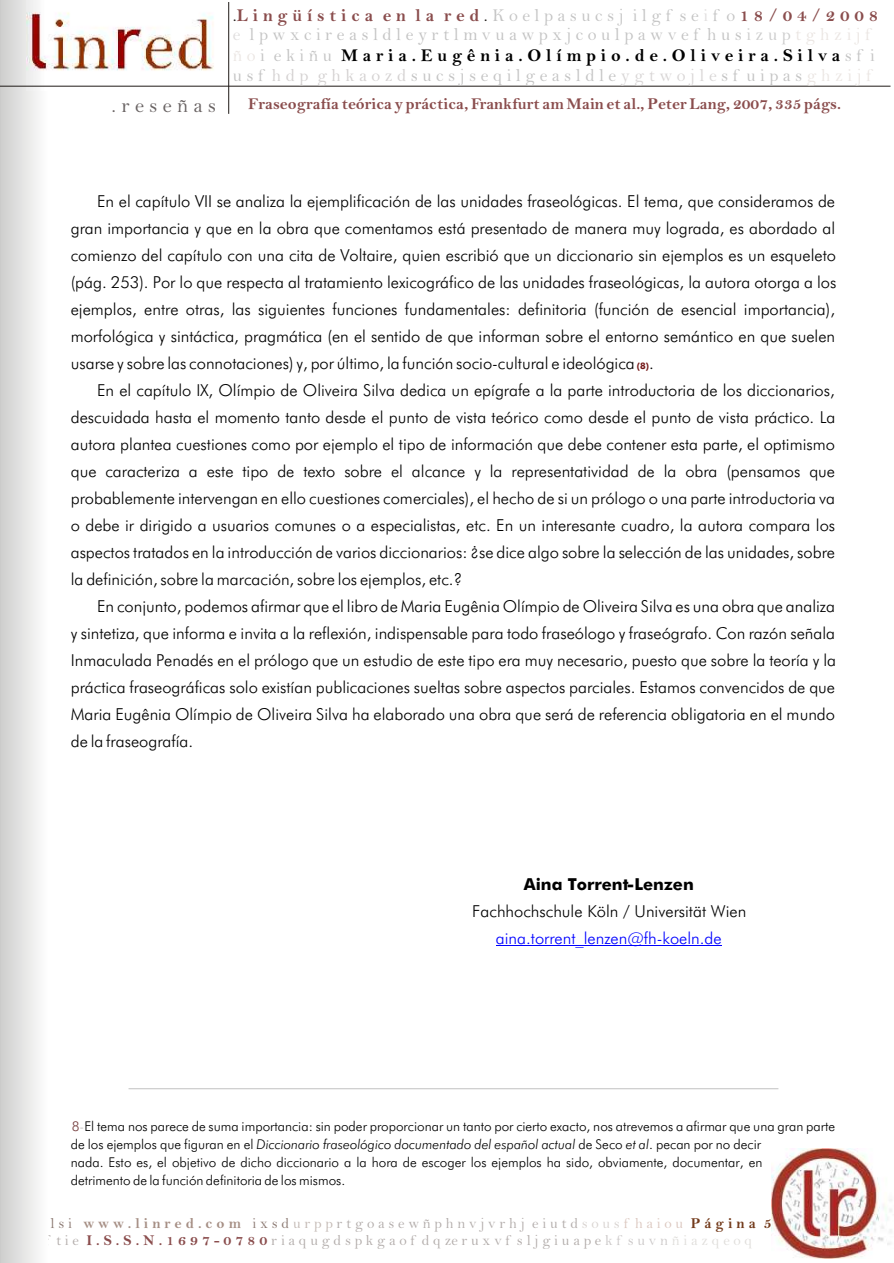
<style>
.page{position:relative;width:894px;height:1263px;background:#fff}
.page>*{position:absolute;margin:0;border:0;box-sizing:border-box;transform-origin:0 0}
.t1{font:21px "Bell";color:#696363}
.t2{font:18px "Bell";letter-spacing:.25em;color:#c4c4c4}
.t3{font:700 18px "Bell";color:#8a4d4d}
.t4{font:700 18px "Bell";color:#000}
.t5{font:18px "Bell";color:#e0dede}
.t6{font:18px "Bell";color:#1f1a17}
.t7{font:16.5px/27px "Futura Lt BT";color:#000;text-align:justify}
.t8{font:700 16.5px "Bell";color:#8a4d4d}
.t9{font:16.5px "Futura Lt BT";color:#00f}
.t10{font:700 16.5px "Futura Md BT";color:#000}
.t11{font:15px/17px "Bell";letter-spacing:.25em;color:#b3adab}
.t12{font:13.5px/18px "Futura Lt BT";color:#000}
.t13{font:700 9px "Futura Md BT";color:#731717}
.s1{font-weight:400;color:#1f1a17}
.s2{font-weight:400;color:#c4c4c4}
.s3{color:#ccc}
.s4{color:#ebe6e3}
.s5{color:#d4d1d1}
.s6{color:#d9d6d6}
.s7{color:#733b3b}
.s8{color:#bdbaba}
.s9{font-style:italic}
.s10{color:#c4bab5}
.s11{color:#8c7a73}
.s12{font-weight:700;color:#a68f85}
.s13{color:#d9d4d1}
.s14{color:#dbc7bf}
.s15{font-weight:700;color:#733b1c}
.s16{font-weight:700;color:#8a4d4d}
.s17{color:#ccc9c9}
.s18{color:#e0dedb}
</style>
<div class="page">
<div style="left:0;top:0;width:47px;height:1263px;background:linear-gradient(to right,#cececd,#fdfdfd)"></div>
<img style="left:26px;top:0;width:192px;height:90px">
<hr style="left:0;top:86px;width:891px;height:1px;background:#1f1a17">
<hr style="left:228px;top:2px;width:1px;height:112px;background:#1f1a17">
<img style="left:772px;top:1149px;width:120px;height:109px">
<hr style="left:129px;top:1088px;width:649px;height:1px;background:#c2c2c2">
<hr style="left:496px;top:945px;width:226px;height:1px;background:#00f">
<p class="t1" style="left:112px;top:98px;width:106px">. r e s e ñ a s</p>
<p class="t3" style="left:233px;top:9px;width:647px"><span class="s1">.</span>L i n g ü í s t i c a e n l a r e d<span class="s2">K o e l p a s u c s j i l g f s ef o</span> 1 8 / 0 4 / 2 0 0 8</p>
<p class="t5" style="left:704px;top:9px;width:6px">i</p>
<p class="t6" style="left:484px;top:9px;width:5px">.</p>
<p class="t2" style="left:250px;top:28px;width:622px">l p w x c i r e a s l d l e y r t l m v u a w p x j c o u l p a w v e f h u s <span class="s3">i z u p</span> <span class="s4">t g h z i j f</span></p>
<p class="t2" style="left:233px;top:49px;width:101px"><span class="s4">ñ o</span> i e k i ñ u</p>
<p class="t4" style="left:341px;top:49px;width:535px">M a r i a . E u g ê n i a . O l í m p i o . d e . O l i v e i r a . S i l v a<span class="s2">s f i</span></p>
<p class="t2" style="left:233px;top:69px;width:32px">u s f</p>
<p class="t2" style="left:272px;top:69px;width:601px"><span class="s5">h d p g h k a o z d</span>s u c s j s e q i l g e a s l d l e<span class="s6">y g t w o j l e</span>s f u i p a s<span class="s4">g h z i j f</span></p>
<p class="t5" style="left:233px;top:28px;width:9px">e</p>
<p class="t8" style="left:248px;top:98px;width:594px">Fraseografía teórica y práctica, Frankfurt am Main et al., Peter Lang, 2007, 335 págs.</p>
<p class="t7" style="left:71px;top:189px;width:767px;text-indent:26px">En el capítulo VII se analiza la ejemplificación de las unidades fraseológicas. El tema, que consideramos de gran importancia y que en la obra que comentamos está presentado de manera muy lograda, es abordado al comienzo del capítulo con una cita de Voltaire, quien escribió que un diccionario sin ejemplos es un esqueleto (pág. 253). Por lo que respecta al tratamiento lexicográfico de las unidades fraseológicas, la autora otorga a los ejemplos, entre otras, las siguientes funciones fundamentales: definitoria (función de esencial importancia), morfológica y sintáctica, pragmática (en el sentido de que informan sobre el entorno semántico en que suelen usarse y sobre las connotaciones) y, por último, la función socio-cultural e ideológica .</p>
<p class="t7" style="left:71px;top:378px;width:766px;text-indent:26px">En el capítulo IX, Olímpio de Oliveira Silva dedica un epígrafe a la parte introductoria de los diccionarios, descuidada hasta el momento tanto desde el punto de vista teórico como desde el punto de vista práctico. La autora plantea cuestiones como por ejemplo el tipo de información que debe contener esta parte, el optimismo que caracteriza a este tipo de texto sobre el alcance y la representatividad de la obra (pensamos que probablemente intervengan en ello cuestiones comerciales), el hecho de si un prólogo o una parte introductoria va o debe ir dirigido a usuarios comunes o a especialistas, etc. En un interesante cuadro, la autora compara los aspectos tratados en la introducción de varios diccionarios: ¿se dice algo sobre la selección de las unidades, sobre la definición, sobre la marcación, sobre los ejemplos, etc.?</p>
<p class="t7" style="left:71px;top:594px;width:767px;text-indent:26px">En conjunto, podemos afirmar que el libro de Maria Eugênia Olímpio de Oliveira Silva es una obra que analiza y sintetiza, que informa e invita a la reflexión, indispensable para todo fraseólogo y fraseógrafo. Con razón señala Inmaculada Penadés en el prólogo que un estudio de este tipo era muy necesario, puesto que sobre la teoría y la práctica fraseográficas solo existían publicaciones sueltas sobre aspectos parciales. Estamos convencidos de que Maria Eugênia Olímpio de Oliveira Silva ha elaborado una obra que será de referencia obligatoria en el mundo de la fraseografía.</p>
<p class="t13" style="left:637px;top:362px;width:14px">(8)</p>
<p class="t10" style="left:524px;top:877px;width:171px">Aina Torrent-Lenzen</p>
<p class="t7" style="left:472px;top:899px;width:275px">Fachhochschule Köln / Universität Wien</p>
<p class="t9" style="left:496px;top:931px;width:227px">aina.torrent_lenzen@fh-koeln.de</p>
<p class="t12" style="left:71px;top:1118px;width:766px"><span class="s7">8</span><span class="s8">-</span>El tema nos parece de suma importancia: sin poder proporcionar un tanto por cierto exacto, nos atrevemos a afirmar que una gran parte de los ejemplos que figuran en el <span class="s9">Diccionario fraseológico documentado del español actual</span> de Seco <span class="s9">et al</span>. pecan por no decir<br>nada. Esto es, el objetivo de dicho diccionario a la hora de escoger los ejemplos ha sido, obviamente, documentar, en<br>detrimento de la función definitoria de los mismos.</p>
<p class="t11" style="left:8px;top:1216px;width:765px">S u<span class="s10">j i</span> <span class="s11">l s i</span> <span class="s12">w w w . l i n r e d . c o m</span> <span class="s11">i x s d</span><span class="s10">u r p p</span>r t g o a s e w ñ p h n v j v r h j e i u t d<span class="s13">s o u s</span> <span class="s14">f h a i o u</span> <span class="s15">P á g i n a 5 </span>s o n f t i e</p>
<p class="t11" style="left:87px;top:1233px;width:667px"><span class="s16">I . S . S . N . 1 6 9 7 - 0 7 8 0</span>r i a q u g d s p k g a o f d q ze r u x v f s l j g i u a p e<span class="s17">k f s u v n</span> <span class="s18">ñ i a z q e o q</span></p>
</div>
